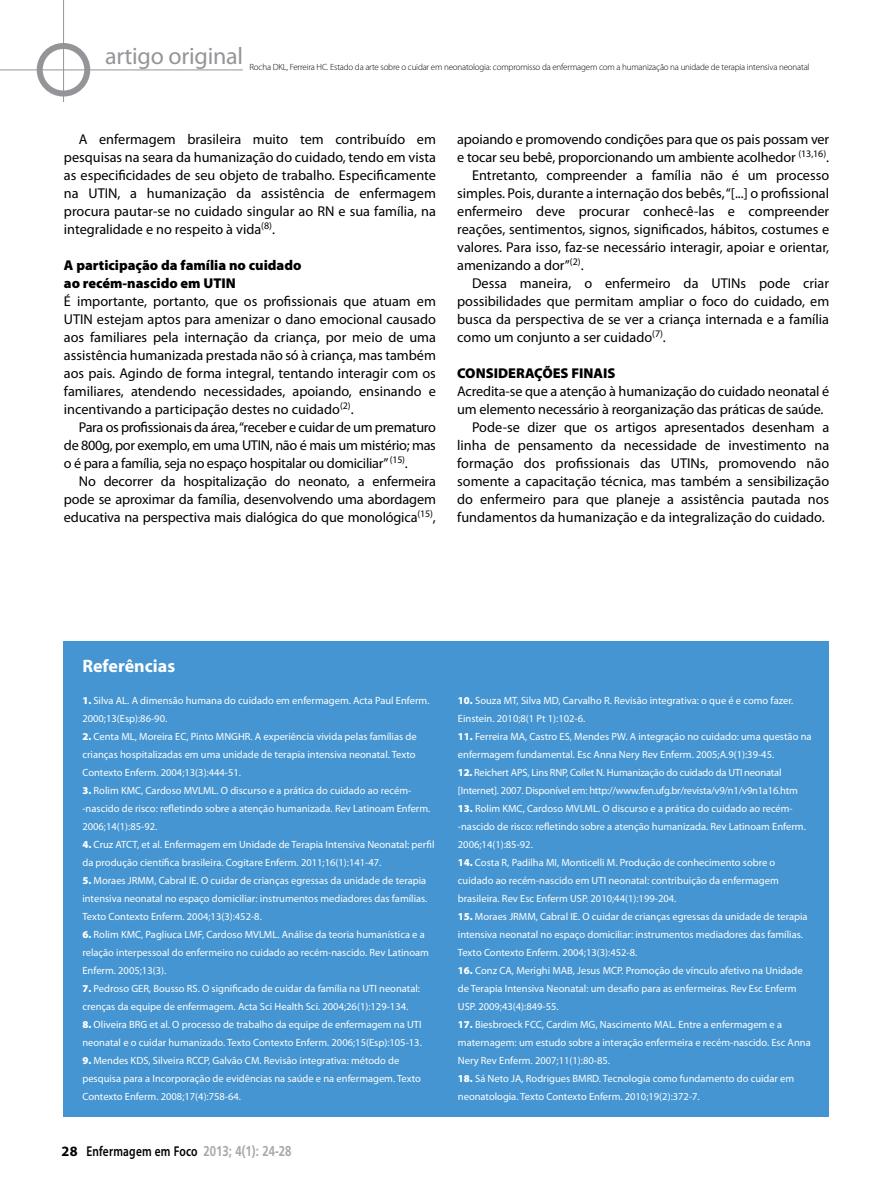
<style>
.page{position:relative;width:893px;height:1191px;background:#fff}
.page>*{position:absolute;margin:0;border:0;box-sizing:border-box;transform-origin:0 0}
.t1{font:24px "Myriad Pro";letter-spacing:-.01em;color:#939598}
.t2{font:700 18px "Myriad Pro";color:#fff}
.t3{font:14.25px/18px "Myriad Pro";color:#000;text-align:justify}
.t4{font:900 14.25px/18px "Myriad Pro";color:#000}
.t5{font:600 14.25px "Myriad Pro";letter-spacing:.02em;color:#000;scale:.8 1}
.t6{font:10.5px/18px "Myriad Pro";color:#fff}
.t7{font:10.5px/18px "Myriad Pro";letter-spacing:-.02em;color:#fff}
.t8{font:300 9px "Myriad Pro";letter-spacing:-.02em;color:#000}
.s1{font-weight:900}
.s2{font-weight:700}
.s3{font-family:"Frutiger";font-weight:700;color:#a7a9ac}
</style>
<div class="page">
<svg style="left:40px;top:46px;width:47px;height:47px"></svg>
<div style="left:37px;top:43px;width:53px;height:53px;border:6px solid #939598;border-radius:50%"></div>
<hr style="left:0;top:70px;width:243px;height:1px;background:#939598">
<hr style="left:63px;top:0;width:1px;height:102px;background:#939598">
<div style="left:64px;top:641px;width:765px;height:475px;background:#4495d1"></div>
<h1 class="t1" style="left:105px;top:41px;width:140px">artigo original</h1>
<p class="t8" style="left:250px;top:62px;width:561px">Rocha DKL, Ferreira HC. Estado da arte sobre o cuidar em neonatologia: compromisso da enfermagem com a humanização na unidade de terapia intensiva neonatal</p>
<p class="t3" style="left:64px;top:130px;width:373px;text-indent:15px">A enfermagem brasileira muito tem contribuído em pesquisas na seara da humanização do cuidado, tendo em vista as especificidades de seu objeto de trabalho. Especificamente na UTIN, a humanização da assistência de enfermagem procura pautar-se no cuidado singular ao RN e sua família, na integralidade e no respeito à vida<sup>(8)</sup>.</p>
<h3 class="t4" style="left:64px;top:256px;width:239px">A participação da família no cuidado ao recém-nascido em UTIN</h3>
<p class="t3" style="left:64px;top:292px;width:374px">É importante, portanto, que os profissionais que atuam em UTIN estejam aptos para amenizar o dano emocional causado aos familiares pela internação da criança, por meio de uma assistência humanizada prestada não só à criança, mas também aos pais. Agindo de forma integral, tentando interagir com os familiares, atendendo necessidades, apoiando, ensinando e incentivando a participação destes no cuidado<sup>(2)</sup>.</p>
<h3 class="t3" style="left:64px;top:418px;width:374px;text-indent:15px">Para os profissionais da área, “receber e cuidar de um prematuro de 800g, por exemplo, em uma UTIN, não é mais um mistério; mas o é para a família, seja no espaço hospitalar ou domiciliar” <sup>(15)</sup>.</h3>
<h3 class="t3" style="left:64px;top:472px;width:373px;text-indent:15px">No decorrer da hospitalização do neonato, a enfermeira pode se aproximar da família, desenvolvendo uma abordagem educativa na perspectiva mais dialógica do que monológica<sup>(15)</sup>,</h3>
<h3 class="t3" style="left:457px;top:130px;width:374px">apoiando e promovendo condições para que os pais possam ver</h3>
<h3 class="t3" style="left:457px;top:148px;width:373px">e tocar seu bebê, proporcionando um ambiente acolhedor <sup>(13,16)</sup>.</h3>
<h3 class="t3" style="left:472px;top:166px;width:359px">Entretanto, compreender a família não é um processo</h3>
<h3 class="t3" style="left:457px;top:184px;width:373px">simples. Pois, durante a internação dos bebês, “[...] o profissional</h3>
<h3 class="t3" style="left:457px;top:202px;width:373px">enfermeiro deve procurar conhecê-las e compreender</h3>
<h3 class="t3" style="left:457px;top:220px;width:373px">reações, sentimentos, signos, significados, hábitos, costumes e</h3>
<h3 class="t3" style="left:457px;top:238px;width:373px">valores. Para isso, faz-se necessário interagir, apoiar e orientar,</h3>
<h3 class="t3" style="left:457px;top:256px;width:128px">amenizando a dor”<sup>(2)</sup>.</h3>
<h3 class="t3" style="left:472px;top:274px;width:359px">Dessa maneira, o enfermeiro da UTINs pode criar</h3>
<h3 class="t3" style="left:457px;top:292px;width:374px">possibilidades que permitam ampliar o foco do cuidado, em</h3>
<h3 class="t3" style="left:457px;top:310px;width:373px">busca da perspectiva de se ver a criança internada e a família</h3>
<h3 class="t3" style="left:457px;top:328px;width:210px">como um conjunto a ser cuidado<sup>(7)</sup>.</h3>
<h3 class="t4" style="left:457px;top:364px;width:160px">CONSIDERAÇÕES FINAIS</h3>
<h3 class="t3" style="left:457px;top:382px;width:374px">Acredita-se que a atenção à humanização do cuidado neonatal é</h3>
<h3 class="t3" style="left:457px;top:400px;width:368px">um elemento necessário à reorganização das práticas de saúde.</h3>
<h3 class="t3" style="left:472px;top:418px;width:359px">Pode-se dizer que os artigos apresentados desenham a</h3>
<h3 class="t3" style="left:457px;top:436px;width:373px">linha de pensamento da necessidade de investimento na</h3>
<h3 class="t3" style="left:457px;top:454px;width:373px">formação dos profissionais das UTINs, promovendo não</h3>
<h3 class="t3" style="left:457px;top:472px;width:373px">somente a capacitação técnica, mas também a sensibilização</h3>
<h3 class="t3" style="left:457px;top:490px;width:373px">do enfermeiro para que planeje a assistência pautada nos</h3>
<h3 class="t3" style="left:457px;top:508px;width:369px">fundamentos da humanização e da integralização do cuidado.</h3>
<h2 class="t2" style="left:82px;top:654px;width:94px">Referências</h2>
<p class="t6" style="left:82px;top:691px;width:349px"><span class="s1">1.</span> Silva AL. A dimensão humana do cuidado em enfermagem. Acta Paul Enferm.<br>2000;13(Esp):86-90.</p>
<p class="t6" style="left:82px;top:727px;width:336px;text-align:justify"><span class="s1">2.</span> Centa ML, Moreira EC, Pinto MNGHR. A experiência vivida pelas famílias de crianças hospitalizadas em uma unidade de terapia intensiva neonatal. Texto Contexto Enferm. 2004;13(3):444-51.</p>
<p class="t6" style="left:82px;top:781px;width:349px"><span class="s1">3.</span> Rolim KMC, Cardoso MVLML. O discurso e a prática do cuidado ao recém--nascido de risco: refletindo sobre a atenção humanizada. Rev Latinoam Enferm.<br>2006;14(1):85-92.</p>
<p class="t6" style="left:82px;top:835px;width:354px"><span class="s1">4.</span> Cruz ATCT, et al. Enfermagem em Unidade de Terapia Intensiva Neonatal: perfil da produção científica brasileira. Cogitare Enferm. 2011;16(1):141-47.</p>
<p class="t6" style="left:82px;top:871px;width:347px;text-align:justify"><span class="s1">5.</span> Moraes JRMM, Cabral IE. O cuidar de crianças egressas da unidade de terapia intensiva neonatal no espaço domiciliar: instrumentos mediadores das famílias.<br>Texto Contexto Enferm. 2004;13(3):452-8.</p>
<p class="t6" style="left:82px;top:925px;width:348px"><span class="s1">6.</span> Rolim KMC, Pagliuca LMF, Cardoso MVLML. Análise da teoria humanística e a relação interpessoal do enfermeiro no cuidado ao recém-nascido. Rev Latinoam<br>Enferm. 2005;13(3).</p>
<p class="t6" style="left:82px;top:979px;width:339px"><span class="s1">7.</span> Pedroso GER, Bousso RS. O significado de cuidar da família na UTI neonatal: crenças da equipe de enfermagem. Acta Sci Health Sci. 2004;26(1):129-134.</p>
<p class="t6" style="left:82px;top:1015px;width:341px"><span class="s1">8.</span> Oliveira BRG et al. O processo de trabalho da equipe de enfermagem na UTI neonatal e o cuidar humanizado. Texto Contexto Enferm. 2006;15(Esp):105-13.</p>
<p class="t6" style="left:82px;top:1051px;width:340px"><span class="s1">9.</span> Mendes KDS, Silveira RCCP, Galvão CM. Revisão integrativa: método de pesquisa para a Incorporação de evidências na saúde e na enfermagem. Texto<br>Contexto Enferm. 2008;17(4):758-64.</p>
<h3 class="t5" style="left:62px;top:1141px;width:289px"><span class="s2">28</span> Enfermagem em Foco <span class="s3">2013; 4(1): 24-28</span></h3>
<p class="t6" style="left:458px;top:691px;width:337px"><span class="s1">10.</span> Souza MT, Silva MD, Carvalho R. Revisão integrativa: o que é e como fazer.<br>Einstein. 2010;8(1 Pt 1):102-6.</p>
<p class="t6" style="left:458px;top:727px;width:355px"><span class="s1">11.</span> Ferreira MA, Castro ES, Mendes PW. A integração no cuidado: uma questão na enfermagem fundamental. Esc Anna Nery Rev Enferm. 2005;A.9(1):39-45.</p>
<p class="t7" style="left:458px;top:763px;width:341px"><span class="s1">12.</span> Reichert APS, Lins RNP, Collet N. Humanização do cuidado da UTI neonatal [Internet]. 2007. Disponível em: http://www.fen.ufg.br/revista/v9/n1/v9n1a16.htm</p>
<p class="t6" style="left:458px;top:799px;width:349px"><span class="s1">13.</span> Rolim KMC, Cardoso MVLML. O discurso e a prática do cuidado ao recém--nascido de risco: refletindo sobre a atenção humanizada. Rev Latinoam Enferm.<br>2006;14(1):85-92.</p>
<p class="t6" style="left:458px;top:853px;width:322px"><span class="s1">14.</span> Costa R, Padilha MI, Monticelli M. Produção de conhecimento sobre o cuidado ao recém-nascido em UTI neonatal: contribuição da enfermagem brasileira. Rev Esc Enferm USP. 2010;44(1):199-204.</p>
<p class="t6" style="left:458px;top:907px;width:351px"><span class="s1">15.</span> Moraes JRMM, Cabral IE. O cuidar de crianças egressas da unidade de terapia intensiva neonatal no espaço domiciliar: instrumentos mediadores das famílias.<br>Texto Contexto Enferm. 2004;13(3):452-8.</p>
<p class="t6" style="left:458px;top:961px;width:346px"><span class="s1">16.</span> Conz CA, Merighi MAB, Jesus MCP. Promoção de vínculo afetivo na Unidade de Terapia Intensiva Neonatal: um desafio para as enfermeiras. Rev Esc Enferm<br>USP. 2009;43(4):849-55.</p>
<p class="t6" style="left:458px;top:1015px;width:354px"><span class="s1">17.</span> Biesbroeck FCC, Cardim MG, Nascimento MAL. Entre a enfermagem e a maternagem: um estudo sobre a interação enfermeira e recém-nascido. Esc Anna<br>Nery Rev Enferm. 2007;11(1):80-85.</p>
<p class="t6" style="left:458px;top:1069px;width:338px"><span class="s1">18.</span> Sá Neto JA, Rodrigues BMRD. Tecnologia como fundamento do cuidar em neonatologia. Texto Contexto Enferm. 2010;19(2):372-7.</p>
</div>
